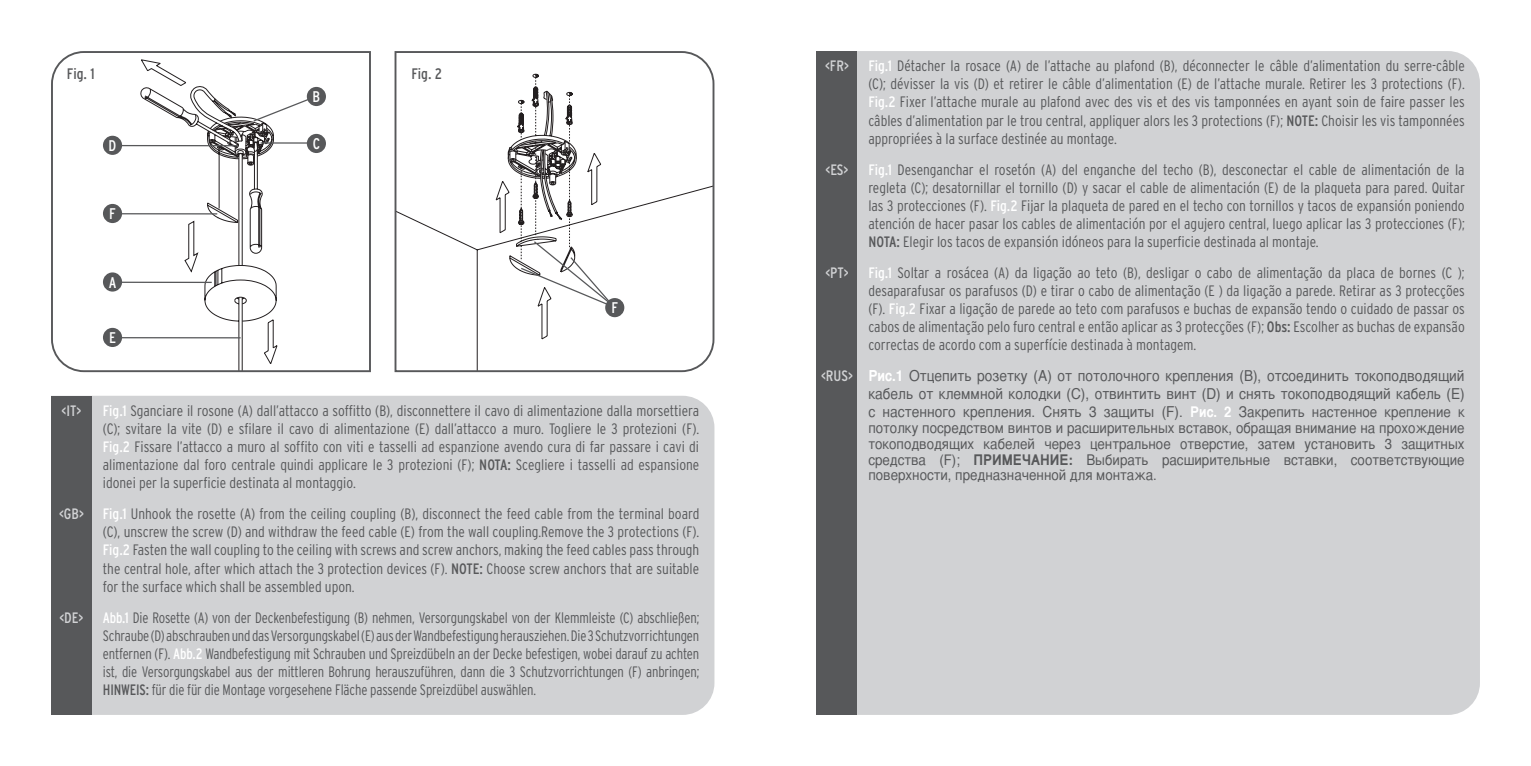
<style>
.page{position:relative;width:1531px;height:766px;background:#fff}
.page>*{position:absolute;margin:0;border:0;box-sizing:border-box;transform-origin:0 0}
.t1{font:condensed 15.53px "Interstate";color:#fff}
.t2{font:condensed 15.3px "Interstate";color:#57585a}
.t3{font:300 condensed 15.08px/18px "Interstate";color:#57585a;text-align:justify}
.t4{font:300 condensed 15.08px/18px "Interstate";color:#57585a;text-align:justify;scale:.95 1}
.t5{font:15.08px/18px "Helvetica";color:#57585a;text-align:justify;scale:.9 1}
.t6{font:condensed 15.08px "Interstate";color:#d1d2d4}
.t7{font:14.62px/15.8px "Helvetica";color:#57585a;text-align:justify;scale:.9 1}
.s1{font-weight:400;color:#fff}
.s2{font-weight:400}
.s3{font-weight:700;color:#fff}
.s4{font-weight:700;font-size:14.62px;color:#fff}
.s5{font-size:14.62px}
.s6{font-weight:700}
</style>
<div class="page">
<svg style="left:51px;top:51px;width:320px;height:322px"></svg>
<div style="left:92px;top:395px;width:622px;height:319px;background:#d1d2d4"></div>
<div style="left:51px;top:395px;width:41px;height:319px;background:#57585a"></div>
<div style="left:857px;top:51px;width:623px;height:663px;background:#d1d2d4"></div>
<div style="left:816px;top:51px;width:41px;height:663px;background:#57585a"></div>
<svg style="left:139px;top:58px;width:180px;height:313px"></svg>
<div style="left:307px;top:87px;width:19px;height:19px;background:#57585a;border-radius:50%"></div>
<hr style="left:261px;top:142px;width:56px;height:2px;background:#57585a">
<div style="left:307px;top:134px;width:19px;height:19px;background:#57585a;border-radius:50%"></div>
<div style="left:103px;top:136px;width:19px;height:19px;background:#57585a;border-radius:50%"></div>
<hr style="left:120px;top:145px;width:118px;height:1px;background:#57585a">
<div style="left:103px;top:204px;width:19px;height:19px;background:#57585a;border-radius:50%"></div>
<hr style="left:120px;top:213px;width:97px;height:1px;background:#57585a">
<div style="left:103px;top:272px;width:19px;height:19px;background:#57585a;border-radius:50%"></div>
<hr style="left:120px;top:281px;width:92px;height:2px;background:#57585a">
<div style="left:103px;top:328px;width:19px;height:19px;background:#57585a;border-radius:50%"></div>
<hr style="left:120px;top:337px;width:121px;height:1px;background:#57585a">
<svg style="left:394px;top:51px;width:321px;height:322px"></svg>
<svg style="left:495px;top:73px;width:128px;height:267px"></svg>
<div style="left:605px;top:298px;width:19px;height:19px;background:#57585a;border-radius:50%"></div>
<p class="t2" style="left:67px;top:65px;width:29px">Fig. 1</p>
<p class="t2" style="left:411px;top:65px;width:32px">Fig. 2</p>
<p class="t1" style="left:313px;top:88px;width:9px">B</p>
<p class="t1" style="left:109px;top:137px;width:9px">D</p>
<p class="t1" style="left:313px;top:135px;width:9px">C</p>
<p class="t1" style="left:109px;top:205px;width:8px">F</p>
<p class="t1" style="left:109px;top:273px;width:9px">A</p>
<p class="t1" style="left:109px;top:329px;width:8px">E</p>
<p class="t1" style="left:611px;top:299px;width:8px">F</p>
<p class="t6" style="left:62px;top:402px;width:21px">&lt;IT&gt;</p>
<p class="t6" style="left:59px;top:505px;width:26px">&lt;GB&gt;</p>
<p class="t6" style="left:59px;top:608px;width:26px">&lt;DE&gt;</p>
<p class="t3" style="left:103px;top:401px;width:598px"><span class="s1">Fig.1</span> Sganciare il rosone (A) dall’attacco a soffitto (B), disconnettere il cavo di alimentazione dalla morsettiera (C); svitare la vite (D) e sfilare il cavo di alimentazione (E) dall’attacco a muro. Togliere le 3 protezioni (F).<br><span class="s1">Fig.2</span> Fissare l’attacco a muro al soffito con viti e tasselli ad espanzione avendo cura di far passare i cavi di alimentazione dal foro centrale quindi applicare le 3 protezioni (F); <span class="s2">NOTA:</span> Scegliere i tasselli ad espansione idonei per la superficie destinata al montaggio.</p>
<p class="t3" style="left:103px;top:504px;width:598px"><span class="s1">Fig.1</span> Unhook the rosette (A) from the ceiling coupling (B), disconnect the feed cable from the terminal board (C), unscrew the screw (D) and withdraw the feed cable (E) from the wall coupling.Remove the 3 protections (F).<br><span class="s1">Fig.2</span> Fasten the wall coupling to the ceiling with screws and screw anchors, making the feed cables pass through the central hole, after which attach the 3 protection devices (F). <span class="s2">NOTE:</span> Choose screw anchors that are suitable for the surface which shall be assembled upon.</p>
<p class="t4" style="left:103px;top:608px;width:629px"><span class="s1">Abb.1</span> Die Rosette (A) von der Deckenbefestigung (B) nehmen, Versorgungskabel von der Klemmleiste (C) abschließen; Schraube (D) abschrauben und das Versorgungskabel (E) aus der Wandbefestigung herausziehen. Die 3 Schutzvorrichtungen entfernen (F). <span class="s1">Abb.2</span> Wandbefestigung mit Schrauben und Spreizdübeln an der Decke befestigen, wobei darauf zu achten ist, die Versorgungskabel aus der mittleren Bohrung herauszuführen, dann die 3 Schutzvorrichtungen (F) anbringen; <span class="s2">HINWEIS:</span> für die für die Montage vorgesehene Fläche passende Spreizdübel auswählen.</p>
<p class="t6" style="left:825px;top:57px;width:25px">&lt;FR&gt;</p>
<p class="t6" style="left:825px;top:161px;width:25px">&lt;ES&gt;</p>
<p class="t6" style="left:825px;top:264px;width:25px">&lt;PT&gt;</p>
<p class="t6" style="left:821px;top:367px;width:33px">&lt;RUS&gt;</p>
<p class="t3" style="left:868px;top:57px;width:598px"><span class="s1">Fig.1</span> Détacher la rosace (A) de l’attache au plafond (B), déconnecter le câble d’alimentation du serre-câble (C); dévisser la vis (D) et retirer le câble d’alimentation (E) de l’attache murale. Retirer les 3 protections (F).<br><span class="s1">Fig.2</span> Fixer l’attache murale au plafond avec des vis et des vis tamponnées en ayant soin de faire passer les câbles d’alimentation par le trou central, appliquer alors les 3 protections (F); <span class="s2">NOTE:</span> Choisir les vis tamponnées appropriées à la surface destinée au montage.</p>
<p class="t3" style="left:868px;top:160px;width:598px"><span class="s1">Fig.1</span> Desenganchar el rosetón (A) del enganche del techo (B), desconectar el cable de alimentación de la regleta (C); desatornillar el tornillo (D) y sacar el cable de alimentación (E) de la plaqueta para pared. Quitar las 3 protecciones (F). <span class="s1">Fig.2</span> Fijar la plaqueta de pared en el techo con tornillos y tacos de expansión poniendo atención de hacer pasar los cables de alimentación por el agujero central, luego aplicar las 3 protecciones (F); <span class="s2">NOTA:</span> Elegir los tacos de expansión idóneos para la superficie destinada al montaje.</p>
<p class="t3" style="left:868px;top:263px;width:598px"><span class="s1">Fig.1</span> Soltar a rosácea (A) da ligação ao teto (B), desligar o cabo de alimentação da placa de bornes (C ); desaparafusar os parafusos (D) e tirar o cabo de alimentação (E ) da ligação a parede. Retirar as 3 protecções (F). <span class="s1">Fig.2</span> Fixar a ligação de parede ao teto com parafusos e buchas de expansão tendo o cuidado de passar os cabos de alimentação pelo furo central e então aplicar as 3 protecções (F); <span class="s2">Obs:</span> Escolher as buchas de expansão correctas de acordo com a superfície destinada à montagem.</p>
<p class="t5" style="left:868px;top:366px;width:664px"><span class="s3">Рис.1</span> Отцепить розетку (А) от потолочного крепления (B), отсоединить токоподводящий кабель от клеммной колодки (C), отвинтить винт (D) и снять токоподводящий кабель (E) с настенного крепления. Снять 3 защиты (F). <span class="s4">Рис. 2</span> <span class="s5">Закрепить настенное крепление к</span></p>
<p class="t7" style="left:868px;top:419px;width:664px">потолку посредством винтов и расширительных вставок, обращая внимание на прохождение токоподводящих кабелей через центральное отверстие, затем установить 3 защитных средства (F); <span class="s6">ПРИМЕЧАНИЕ:</span> Выбирать расширительные вставки, соответствующие поверхности, предназначенной для монтажа.</p>
</div>
